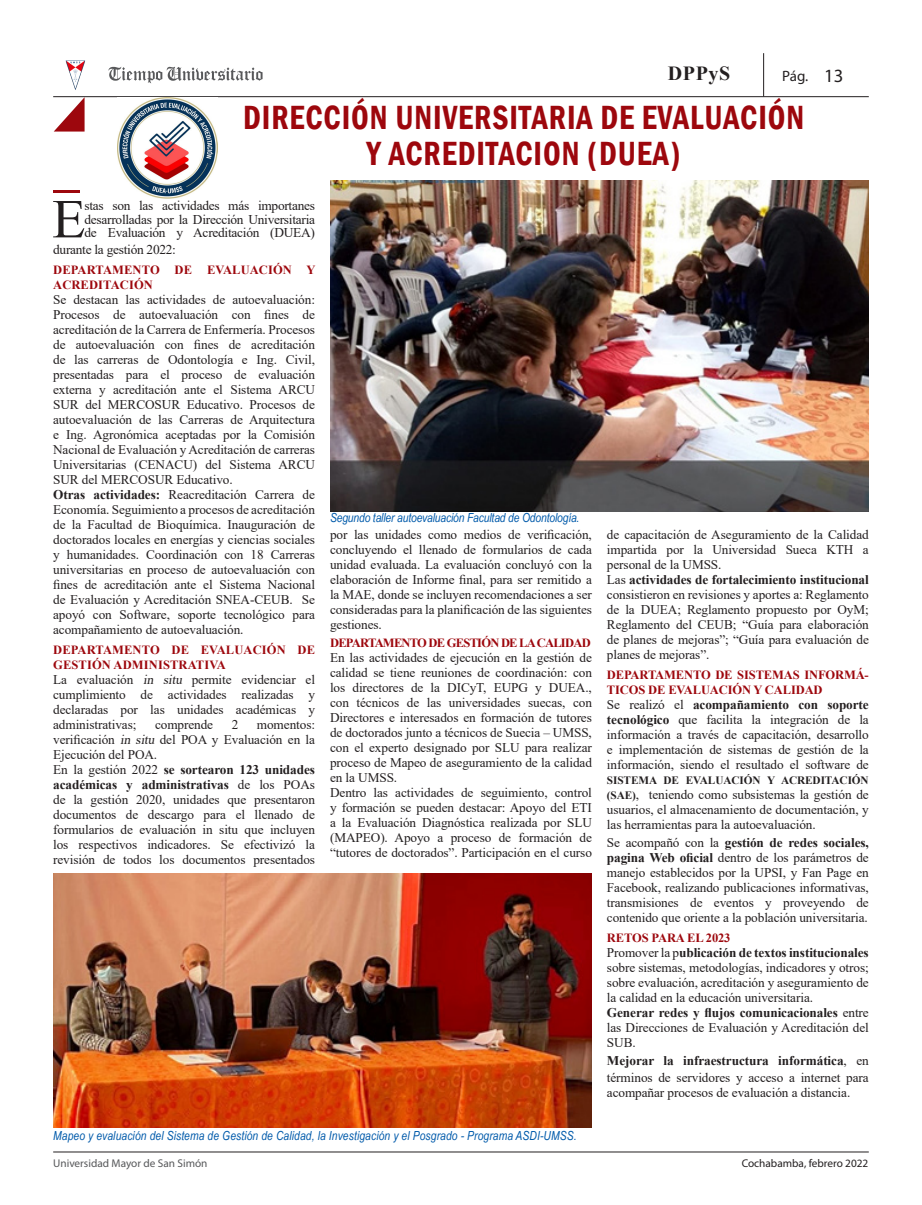
<style>
.page{position:relative;width:922px;height:1205px;background:#fff}
.page>*{position:absolute;margin:0;border:0;box-sizing:border-box;transform-origin:0 0}
.t1{font:54.88px "Times New Roman";color:#231f20}
.t2{font:600 condensed 34.5px/36.2px "Franklin Gothic";letter-spacing:.03em;color:#9d070d;text-align:center;scale:.91 1}
.t3{font:700 20px "Times New Roman";letter-spacing:.03em;color:#231f20}
.t4{font:15px "Myriad Pro";color:#231f20}
.t5{font:13.38px/13.8px "Times New Roman";letter-spacing:-.02em;color:#231f20;text-align:justify}
.t6{font:13.25px/15px "Times New Roman";letter-spacing:-.005em;color:#231f20}
.t7{font:italic 12.5px "Arial Narrow";letter-spacing:.01em;color:#015aaa}
.t8{font:700 12.5px/15px "Times New Roman";letter-spacing:.01em;color:#9d070d}
.t9{font:700 12.5px/15px "Times New Roman";letter-spacing:-.01em;color:#9d070d}
.t10{font:italic 12.5px "Arial Narrow";letter-spacing:-.01em;color:#015aaa}
.t11{font:700 12.5px "Times New Roman";letter-spacing:-.06em;color:#9d070d}
.t12{font:700 11.25px "Times New Roman";letter-spacing:-.005em;color:#231f20}
.t13{font:11.25px "Myriad Pro";color:#57585a}
.t14{font:11.25px "Myriad Pro";color:#231f20}
.s1{font-size:18.75px}
.s2{font-weight:700}
.s3{font-style:italic}
.s4{font-weight:700;font-size:11.25px}
</style>
<div class="page">
<hr style="left:53px;top:96px;width:815px;height:1px;background:#231f20">
<hr style="left:763px;top:53px;width:1px;height:43px;background:#231f20">
<svg style="left:108px;top:67px;width:154px;height:16px"></svg>
<img style="left:65px;top:60px;width:20px;height:30px">
<hr style="left:53px;top:1152px;width:815px;height:1px;background:#231f20">
<img style="left:53px;top:873px;width:538px;height:254px">
<svg style="left:54px;top:97px;width:31px;height:35px"></svg>
<img style="left:330px;top:180px;width:538px;height:331px">
<hr style="left:53px;top:190px;width:27px;height:3px;background:#9d070d">
<img style="left:117px;top:97px;width:101px;height:101px">
<h3 class="t3" style="left:667px;top:59px;width:64px">DPPyS</h3>
<p class="t4" style="left:782px;top:66px;width:63px">Pág. <span class="s1">13</span></p>
<h2 class="t2" style="left:243px;top:99px;width:618px">DIRECCIÓN UNIVERSITARIA DE EVALUACIÓN<br>Y ACREDITACION (DUEA)</h2>
<h1 class="t1" style="left:52px;top:180px;width:35px">E</h1>
<p class="t5" style="left:84px;top:198px;width:232px">stas son las actividades más importanes desarrolladas por la Dirección Universitaria de Evaluación y Acreditación (DUEA)</p>
<p class="t5" style="left:53px;top:242px;width:124px">durante la gestión 2022:</p>
<p class="t8" style="left:53px;top:262px;width:264px">DEPARTAMENTO DE EVALUACIÓN Y<br>ACREDITACIÓN</p>
<p class="t6" style="left:53px;top:291px;width:263px">Se destacan las actividades de autoevaluación:<br>Procesos de autoevaluación con fines de acreditación de la Carrera de Enfermería. Procesos de autoevaluación con fines de acreditación de las carreras de Odontología e Ing. Civil, presentadas para el proceso de evaluación externa y acreditación ante el Sistema ARCU SUR del MERCOSUR Educativo. Procesos de autoevaluación de las Carreras de Arquitectura e Ing. Agronómica aceptadas por la Comisión Nacional de Evaluación y Acreditación de carreras Universitarias (CENACU) del Sistema ARCU SUR del MERCOSUR Educativo.<br><span class="s2">Otras actividades:</span> Reacreditación Carrera de Economía. Seguimiento a procesos de acreditación de la Facultad de Bioquímica. Inauguración de doctorados locales en energías y ciencias sociales y humanidades. Coordinación con 18 Carreras universitarias en proceso de autoevaluación con fines de acreditación ante el Sistema Nacional de Evaluación y Acreditación SNEA-CEUB. Se apoyó con Software, soporte tecnológico para acompañamiento de autoevaluación.</p>
<p class="t8" style="left:53px;top:642px;width:263px">DEPARTAMENTO DE EVALUACIÓN DE<br>GESTIÓN ADMINISTRATIVA</p>
<p class="t6" style="left:53px;top:671px;width:263px;text-align:justify">La evaluación <span class="s3">in situ</span> permite evidenciar el cumplimiento de actividades realizadas y declaradas por las unidades académicas y administrativas;</p>
<p class="t6" style="left:155px;top:716px;width:60px">comprende</p>
<p class="t6" style="left:232px;top:716px;width:8px">2</p>
<p class="t6" style="left:53px;top:716px;width:263px;text-indent:204px">momentos: verificación <span class="s3">in situ</span> del POA y Evaluación en la Ejecución del POA.<br>En la gestión 2022 <span class="s2">se sortearon 123 unidades académicas y administrativas</span> de los POAs de la gestión 2020, unidades que presentaron documentos de descargo para el llenado de formularios de evaluación in situ que incluyen los respectivos indicadores. Se efectivizó la revisión de todos los documentos presentados</p>
<p class="t10" style="left:330px;top:509px;width:251px">Segundo taller autoevaluación Facultad de Odontología.</p>
<p class="t6" style="left:330px;top:527px;width:263px;text-align:justify">por las unidades como medios de verificación, concluyendo el llenado de formularios de cada unidad evaluada. La evaluación concluyó con la elaboración de Informe final, para ser remitido a la MAE, donde se incluyen recomendaciones a ser consideradas para la planificación de las siguientes gestiones.</p>
<p class="t11" style="left:330px;top:634px;width:262px">DEPARTAMENTO DE GESTIÓN DE LA CALIDAD</p>
<p class="t6" style="left:330px;top:650px;width:263px">En las actividades de ejecución en la gestión de calidad se tiene reuniones de coordinación: con los directores de la DICyT, EUPG y DUEA., con técnicos de las universidades suecas, con Directores e interesados en formación de tutores de doctorados junto a técnicos de Suecia – UMSS, con el experto designado por SLU para realizar proceso de Mapeo de aseguramiento de la calidad en la UMSS.<br>Dentro las actividades de seguimiento, control y formación se pueden destacar: Apoyo del ETI a la Evaluación Diagnóstica realizada por SLU (MAPEO). Apoyo a proceso de formación de “tutores de doctorados”. Participación en el curso</p>
<p class="t7" style="left:53px;top:1127px;width:524px">Mapeo y evaluación del Sistema de Gestión de Calidad, la Investigación y el Posgrado - Programa ASDI-UMSS.</p>
<p class="t6" style="left:606px;top:527px;width:263px">de capacitación de Aseguramiento de la Calidad impartida por la Universidad Sueca KTH a personal de la UMSS.<br>Las <span class="s2">actividades de fortalecimiento institucional </span>consistieron en revisiones y aportes a: Reglamento de la DUEA; Reglamento propuesto por OyM; Reglamento del CEUB; “Guía para elaboración de planes de mejoras”; “Guía para evaluación de planes de mejoras”.</p>
<p class="t9" style="left:606px;top:667px;width:263px">DEPARTAMENTO DE SISTEMAS INFORMÁ-<br>TICOS DE EVALUACIÓN Y CALIDAD</p>
<p class="t6" style="left:606px;top:697px;width:263px;text-align:justify">Se realizó el <span class="s2">acompañamiento con soporte tecnológico</span> que facilita la integración de la información a través de capacitación, desarrollo e implementación de sistemas de gestión de la información, siendo el resultado el software de</p>
<p class="t12" style="left:606px;top:772px;width:263px">SISTEMA DE EVALUACIÓN Y ACREDITACIÓN</p>
<p class="t6" style="left:606px;top:787px;width:263px;text-align:justify"><span class="s4">(SAE)</span>, teniendo como subsistemas la gestión de usuarios, el almacenamiento de documentación, y las herramientas para la autoevaluación.</p>
<p class="t6" style="left:606px;top:834px;width:263px;text-align:justify">Se acompañó con la <span class="s2">gestión de redes sociales, pagina Web oficial</span> dentro de los parámetros de manejo establecidos por la UPSI, y Fan Page en Facebook, realizando publicaciones informativas, transmisiones de eventos y proveyendo de contenido que oriente a la población universitaria.</p>
<p class="t9" style="left:606px;top:930px;width:125px">RETOS PARA EL 2023</p>
<p class="t6" style="left:606px;top:944px;width:263px">Promover la p<span class="s2">ublicación de textos institucionales </span>sobre sistemas, metodologías, indicadores y otros; sobre evaluación, acreditación y aseguramiento de la calidad en la educación universitaria.<br><span class="s2">Generar redes y flujos comunicacionales</span> entre las Direcciones de Evaluación y Acreditación del SUB.</p>
<p class="t6" style="left:606px;top:1051px;width:263px;line-height:17.5px"><span class="s2">Mejorar la infraestructura informática</span>, en términos de servidores y acceso a internet para</p>
<p class="t6" style="left:606px;top:1084px;width:245px">acompañar procesos de evaluación a distancia.</p>
<p class="t13" style="left:53px;top:1156px;width:156px">Universidad Mayor de San Simón</p>
<p class="t14" style="left:741px;top:1156px;width:128px">Cochabamba, febrero 2022</p>
</div>
